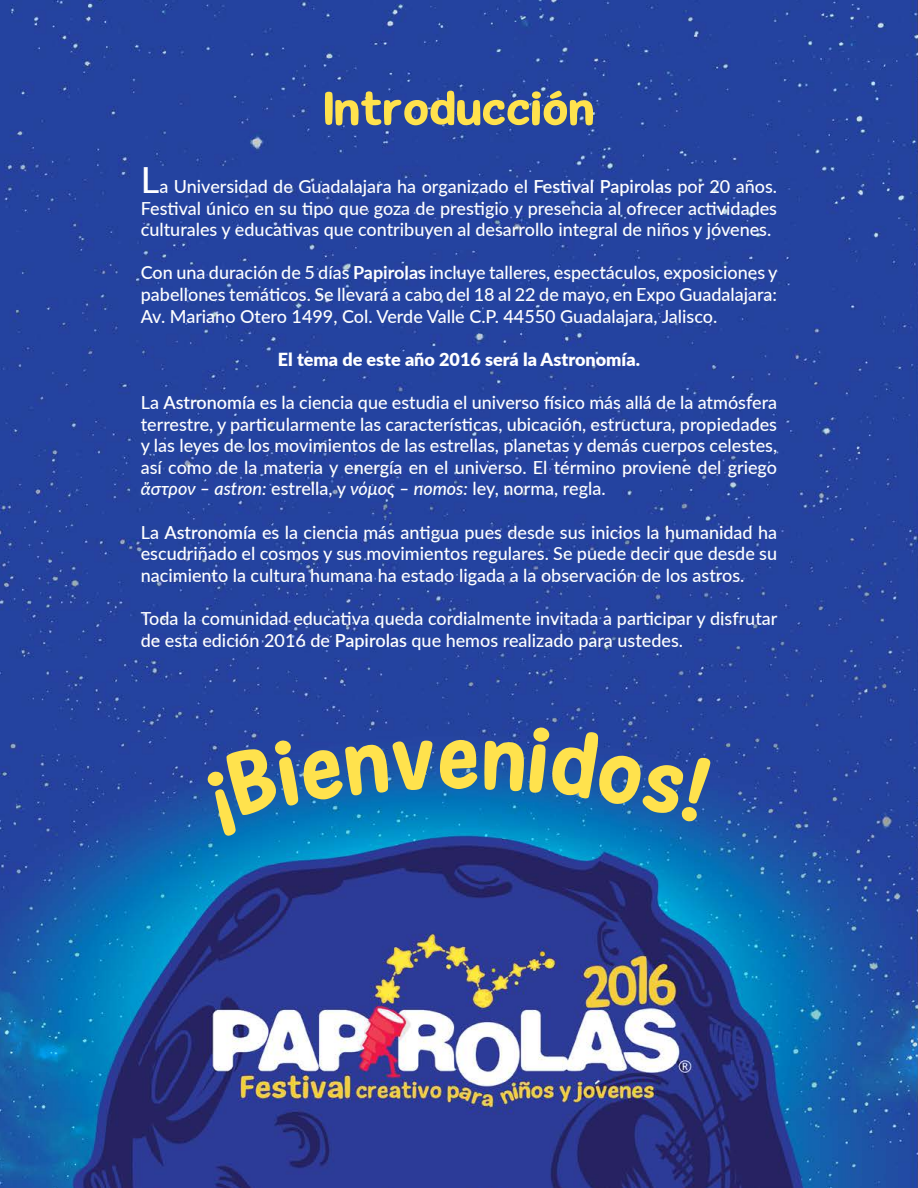
<style>
.page{position:relative;width:918px;height:1188px;background:#fff}
.page>*{position:absolute;margin:0;border:0;box-sizing:border-box;transform-origin:0 0}
.t1{font:700 45px "New Era Casual";color:#ffe24d;scale:1.2 1}
.t2{font:500 18px/21.6px "Lato";color:#fff;text-align:justify}
.t3{font:900 18px "Lato";color:#fff}
.s1{font-size:36px}
.s2{font-weight:600}
.s3{font-weight:700}
.s4{font-style:italic}
</style>
<div class="page">
<img style="left:0;top:0;width:918px;height:1188px">
<svg style="left:208px;top:740px;width:224px;height:96px;background:#5e8e90"></svg>
<svg style="left:440px;top:740px;width:37px;height:49px;background:#b8b669"></svg>
<svg style="left:484px;top:727px;width:226px;height:95px;background:#62828b"></svg>
<h1 class="t1" style="left:324px;top:81px;width:227px">Introducción</h1>
<p class="t2" style="left:141px;top:175px;width:638px"><span class="s1">L</span>a Universidad de Guadalajara ha organizado el <span class="s2">Festival Papirolas</span> por 20 años.<br>Festival único en su tipo que goza de prestigio y presencia al ofrecer actividades culturales y educativas que contribuyen al desarrollo integral de niños y jóvenes.</p>
<p class="t2" style="left:141px;top:261px;width:638px">Con una duración de 5 días <span class="s3">Papirolas</span> incluye talleres, espectáculos, exposiciones y pabellones temáticos. Se llevará a cabo del 18 al 22 de mayo, en Expo Guadalajara:<br>Av. Mariano Otero 1499, Col. Verde Valle C.P. 44550 Guadalajara, Jalisco.</p>
<p class="t3" style="left:278px;top:346px;width:364px">El tema de este año 2016 será la Astronomía.</p>
<p class="t2" style="left:141px;top:391px;width:638px">La <span class="s2">Astronomía</span> es la ciencia que estudia el universo físico más allá de la atmósfera terrestre, y particularmente las características, ubicación, estructura, propiedades y las leyes de los movimientos de las estrellas, planetas y demás cuerpos celestes, así como de la materia y energía en el universo. El término proviene del griego <span class="s4">ἄστρον – astron:</span> estrella, y <span class="s4">νόμος – nomos:</span> ley, norma, regla.</p>
<p class="t2" style="left:141px;top:520px;width:638px">La <span class="s2">Astronomía</span> es la ciencia más antigua pues desde sus inicios la humanidad ha escudriñado el cosmos y sus movimientos regulares. Se puede decir que desde su nacimiento la cultura humana ha estado ligada a la observación de los astros.</p>
<p class="t2" style="left:141px;top:607px;width:638px">Toda la comunidad educativa queda cordialmente invitada a participar y disfrutar de esta edición 2016 de <span class="s2">Papirolas</span> que hemos realizado para ustedes.</p>
</div>
